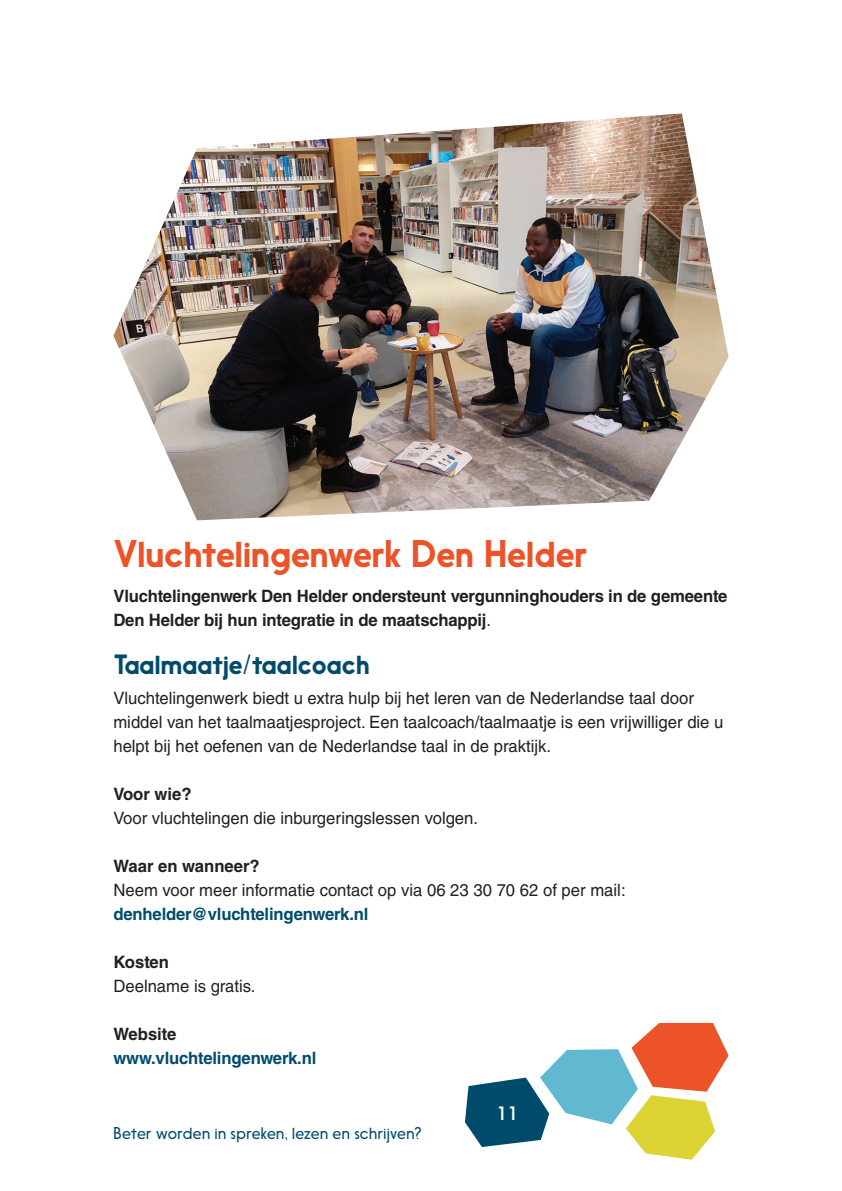
<style>
.page{position:relative;width:842px;height:1191px;background:#fff}
.page>*{position:absolute;margin:0;border:0;box-sizing:border-box;transform-origin:0 0}
.t1{font:500 36px "Nanami Pro";letter-spacing:-.005em;color:#ec5328}
.t2{font:500 26px "Nanami Pro";color:#004b6c}
.t3{font:18px "Nanami Pro";color:#fff}
.t4{font:17px/24px "Helvetica LT Std";color:#231f20}
.t5{font:700 17px/24px "Helvetica LT Std";letter-spacing:-.01em;color:#231f20}
.t6{font:700 17px "Helvetica LT Std";letter-spacing:-.01em;color:#004b6c}
.t7{font:300 16px "Nanami Pro";letter-spacing:.025em;color:#004b6c}
.s1{font-weight:400}
</style>
<div class="page">
<svg style="left:465px;top:1023px;width:264px;height:136px"></svg>
<img style="left:113px;top:113px;width:616px;height:407px">
<h1 class="t1" style="left:113px;top:531px;width:476px">Vluchtelingenwerk Den Helder</h1>
<p class="t5" style="left:113px;top:583px;width:616px">Vluchtelingenwerk Den Helder ondersteunt vergunninghouders in de gemeente<br>Den Helder bij hun integratie in de maatschappij<span class="s1">.</span></p>
<h2 class="t2" style="left:113px;top:648px;width:258px">Taalmaatje/taalcoach</h2>
<p class="t4" style="left:113px;top:685px;width:612px">Vluchtelingenwerk biedt u extra hulp bij het leren van de Nederlandse taal door middel van het taalmaatjesproject. Een taalcoach/taalmaatje is een vrijwilliger die u helpt bij het oefenen van de Nederlandse taal in de praktijk.</p>
<p class="t5" style="left:113px;top:781px;width:80px">Voor wie?</p>
<p class="t4" style="left:113px;top:805px;width:366px">Voor vluchtelingen die inburgeringslessen volgen.</p>
<p class="t5" style="left:113px;top:853px;width:148px">Waar en wanneer?</p>
<p class="t4" style="left:113px;top:877px;width:514px">Neem voor meer informatie contact op via 06 23 30 70 62 of per mail:</p>
<p class="t6" style="left:113px;top:903px;width:257px">denhelder@vluchtelingenwerk.nl</p>
<p class="t5" style="left:113px;top:949px;width:57px">Kosten</p>
<p class="t4" style="left:113px;top:973px;width:144px">Deelname is gratis.</p>
<p class="t5" style="left:113px;top:1021px;width:65px">Website</p>
<p class="t6" style="left:113px;top:1047px;width:204px">www.vluchtelingenwerk.nl</p>
<p class="t7" style="left:113px;top:1123px;width:310px">Beter worden in spreken, lezen en schrijven?</p>
<p class="t3" style="left:496px;top:1103px;width:23px">11</p>
</div>
